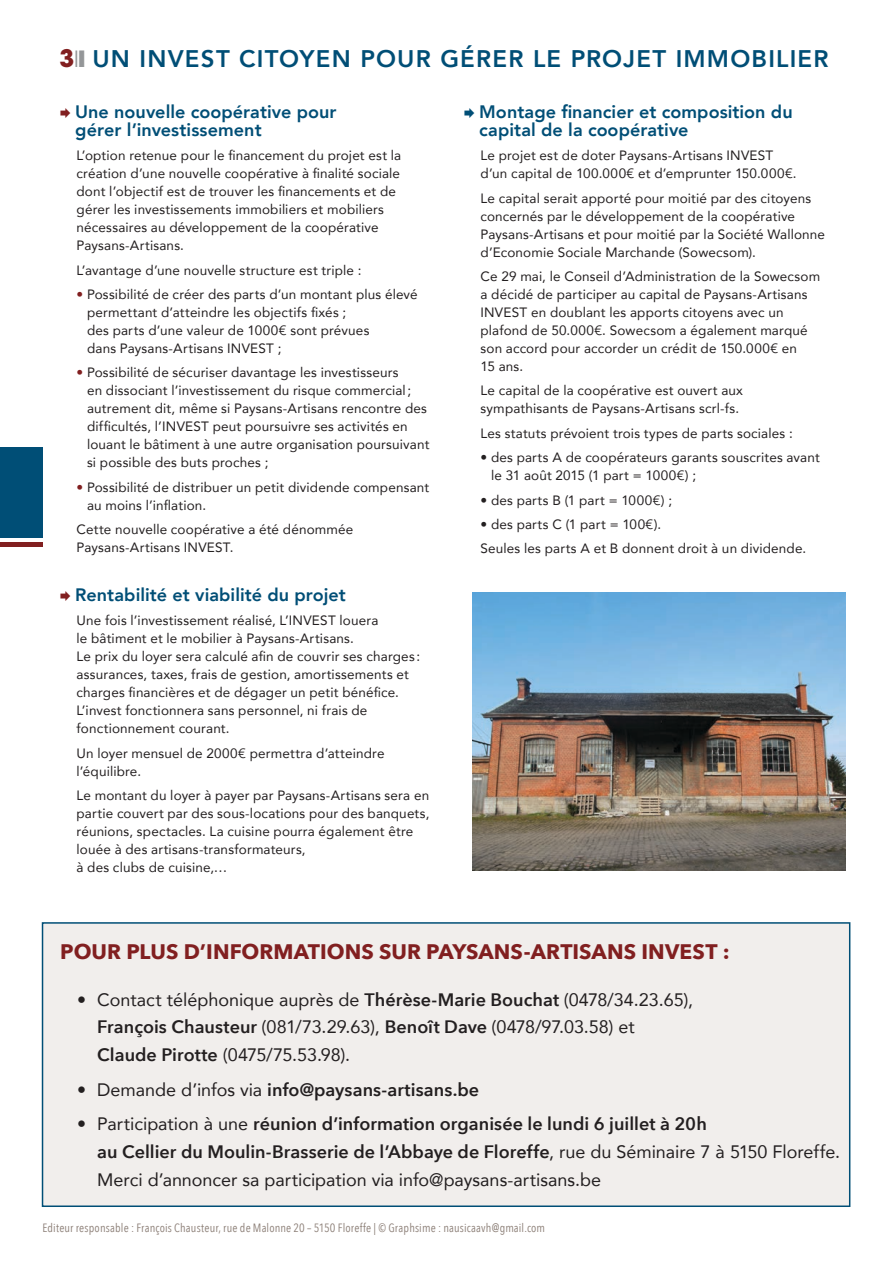
<style>
.page{position:relative;width:893px;height:1263px;background:#fff}
.page>*{position:absolute;margin:0;border:0;box-sizing:border-box;transform-origin:0 0}
.t1{font:800 24px "Avenir";letter-spacing:.05em;color:#004e76}
.t2{font:700 21px "Avenir Next";letter-spacing:.005em;color:#811f20}
.t3{font:18px/27.9px "Avenir";color:#231f20}
.t4{font:600 18px/27.9px "Avenir Next";color:#231f20}
.t5{font:800 18px/18px "Avenir";letter-spacing:.005em;color:#004e76}
.t6{font:13.5px/18px "Avenir";letter-spacing:.01em;color:#231f20}
.t7{font:12px "Avenir Next Condensed";letter-spacing:.015em;color:#8c7f77}
.s1{font-family:"Avant Garde";font-weight:700;color:#811f20}
.s2{color:#949698}
.s3{color:#811f20}
.s4{font-family:"Avenir Next";font-weight:600}
.s5{font-family:"Avenir";font-weight:400}
</style>
<div class="page">
<div style="left:42px;top:922px;width:808px;height:285px;background:#f1eeec;border:2px solid #004e76"></div>
<div style="left:0;top:447px;width:43px;height:91px;background:#004e76"></div>
<hr style="left:0;top:542px;width:43px;height:4px;background:#811f20">
<img style="left:472px;top:592px;width:373px;height:279px">
<h1 class="t1" style="left:60px;top:39px;width:771px"><span class="s1">3</span><span class="s2">❘❙</span> Un invest citoyen pour gérer le projet immobilier</h1>
<h3 class="t5" style="left:75px;top:103px;width:263px">Une nouvelle coopérative pour gérer l’investissement</h3>
<p class="t6" style="left:77px;top:146px;width:326px">L’option retenue pour le financement du projet est la création d’une nouvelle coopérative à finalité sociale dont l’objectif est de trouver les financements et de gérer les investissements immobiliers et mobiliers nécessaires au développement de la coopérative Paysans-Artisans.</p>
<p class="t6" style="left:77px;top:261px;width:287px">L’avantage d’une nouvelle structure est triple :</p>
<p class="t6" style="left:87px;top:285px;width:332px;text-indent:-11px"><span class="s3">•</span> Possibilité de créer des parts d’un montant plus élevé permettant d’atteindre les objectifs fixés ;<br>des parts d’une valeur de 1000€ sont prévues<br>dans Paysans-Artisans INVEST ;</p>
<p class="t6" style="left:87px;top:363px;width:344px;text-indent:-11px"><span class="s3">•</span> Possibilité de sécuriser davantage les investisseurs<br>en dissociant l’investissement du risque commercial; autrement dit, même si Paysans-Artisans rencontre des difficultés, l’INVEST peut poursuivre ses activités en louant le bâtiment à une autre organisation poursuivant si possible des buts proches ;</p>
<p class="t6" style="left:87px;top:478px;width:344px;text-indent:-11px"><span class="s3">•</span> Possibilité de distribuer un petit dividende compensant au moins l’inflation.</p>
<p class="t6" style="left:77px;top:520px;width:278px">Cette nouvelle coopérative a été dénommée<br>Paysans-Artisans INVEST.</p>
<h3 class="t5" style="left:75px;top:586px;width:272px">Rentabilité et viabilité du projet</h3>
<p class="t6" style="left:77px;top:611px;width:345px">Une fois l’investissement réalisé, L’INVEST louera<br>le bâtiment et le mobilier à Paysans-Artisans.<br>Le prix du loyer sera calculé afin de couvrir ses charges : assurances, taxes, frais de gestion, amortissements et charges financières et de dégager un petit bénéfice.<br>L’invest fonctionnera sans personnel, ni frais de fonctionnement courant.</p>
<p class="t6" style="left:77px;top:744px;width:310px">Un loyer mensuel de 2000€ permettra d’atteindre l’équilibre.</p>
<p class="t6" style="left:77px;top:786px;width:354px">Le montant du loyer à payer par Paysans-Artisans sera en partie couvert par des sous-locations pour des banquets, réunions, spectacles. La cuisine pourra également être louée à des artisans-transformateurs,<br>à des clubs de cuisine,…</p>
<h3 class="t5" style="left:479px;top:103px;width:315px">Montage financier et composition du capital de la coopérative</h3>
<p class="t6" style="left:480px;top:146px;width:318px">Le projet est de doter Paysans-Artisans INVEST d’un capital de 100.000€ et d’emprunter 150.000€.</p>
<p class="t6" style="left:480px;top:189px;width:346px">Le capital serait apporté pour moitié par des citoyens concernés par le développement de la coopérative Paysans-Artisans et pour moitié par la Société Wallonne d’Economie Sociale Marchande (Sowecsom).</p>
<p class="t6" style="left:480px;top:267px;width:341px">Ce 29 mai, le Conseil d’Administration de la Sowecsom a décidé de participer au capital de Paysans-Artisans INVEST en doublant les apports citoyens avec un plafond de 50.000€. Sowecsom a également marqué son accord pour accorder un crédit de 150.000€ en<br>15 ans.</p>
<p class="t6" style="left:480px;top:381px;width:264px">Le capital de la coopérative est ouvert aux sympathisants de Paysans-Artisans scrl-fs.</p>
<p class="t6" style="left:480px;top:424px;width:314px">Les statuts prévoient trois types de parts sociales :</p>
<p class="t6" style="left:491px;top:448px;width:330px;text-indent:-11px">• des parts A de coopérateurs garants souscrites avant le 31 août 2015 (1 part = 1000€) ;</p>
<p class="t6" style="left:480px;top:490px;width:193px">• des parts B (1 part = 1000€) ;</p>
<p class="t6" style="left:480px;top:512px;width:327px;line-height:24.5px">• des parts C (1 part = 100€).<br>Seules les parts A et B donnent droit à un dividende.</p>
<h2 class="t2" style="left:60px;top:933px;width:671px">POUR PLUS D’INFORMATIONS SUR PAYSANS-ARTISANS INVEST :</h2>
<h3 class="t3" style="left:97px;top:985px;width:597px;text-indent:-20px">• Contact téléphonique auprès de <span class="s4">Thérèse-Marie Bouchat</span> (0478/34.23.65),<br><span class="s4">François Chausteur</span> (081/73.29.63), <span class="s4">Benoît Dave</span> (0478/97.03.58) et<br><span class="s4">Claude Pirotte</span> (0475/75.53.98).</h3>
<h3 class="t4" style="left:77px;top:1075px;width:403px"><span class="s5">• Demande d’infos via</span> info@paysans-artisans.be</h3>
<h3 class="t4" style="left:97px;top:1109px;width:744px;text-indent:-20px"><span class="s5">• Participation à une</span> réunion d’information organisée le lundi 6 juillet à 20h<br>au Cellier du Moulin-Brasserie de l’Abbaye de Floreffe<span class="s5">, rue du Séminaire 7 à 5150 Floreffe.</span></h3>
<h3 class="t3" style="left:97px;top:1165px;width:505px">Merci d’annoncer sa participation via info@paysans-artisans.be</h3>
<p class="t7" style="left:43px;top:1218px;width:504px">Editeur responsable : François Chausteur, rue de Malonne 20 – 5150 Floreffe | © Graphsime : nausicaavh@gmail.com</p>
</div>
